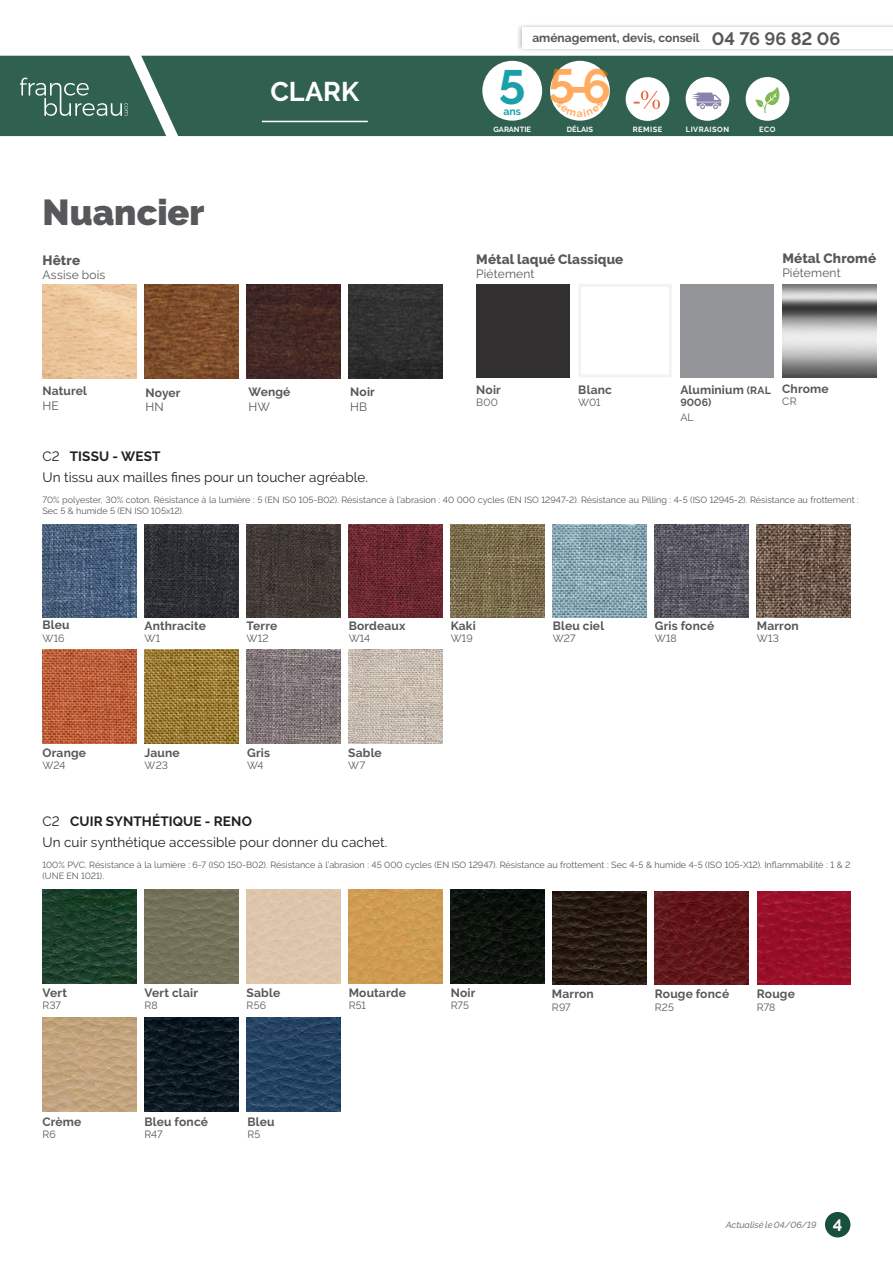
<style>
.page{position:relative;width:893px;height:1263px;background:#fff}
.page>*{position:absolute;margin:0;border:0;box-sizing:border-box;transform-origin:0 0}
.t1{font:700 48px "Raleway";color:#ff7a00}
.t2{font:700 48px "Raleway";color:#1aa0a9}
.t3{font:900 36px "Raleway";color:#57585a}
.t4{font:700 27px "Raleway";letter-spacing:-.005em;color:#fff}
.t5{font:700 18px "Raleway";color:#57585a}
.t6{font:700 18px "Caviar Dreams";color:#ec643f}
.t7{font:13.5px/20.7px "Raleway";letter-spacing:.01em;color:#231f20}
.t8{font:800 13.5px "Raleway";letter-spacing:.01em;color:#57585a}
.t9{font:700 12px "Raleway";letter-spacing:.015em;color:#57585a}
.t10{font:12px "Raleway";letter-spacing:.015em;color:#57585a}
.t11{font:10.5px "Raleway";letter-spacing:.015em;color:#57585a}
.t12{font:700 10.5px "Raleway";color:#57585a}
.t13{font:700 10.5px "Raleway";color:#1aa0a9}
.t14{font:9px/10.8px "Raleway";color:#57585a}
.t15{font:italic 500 9px "Raleway";color:#787878}
.t16{font:700 7.5px "Raleway";letter-spacing:.055em;color:#fff}
.s1{font-size:10.5px}
.s2{font-weight:700}
.s3{font-weight:700;font-style:normal;font-size:16.5px;color:#fff}
</style>
<div class="page">
<img style="left:43px;top:284px;width:93px;height:94px">
<img style="left:43px;top:524px;width:93px;height:94px">
<img style="left:145px;top:285px;width:93px;height:93px">
<img style="left:145px;top:524px;width:93px;height:94px">
<img style="left:451px;top:524px;width:93px;height:94px">
<img style="left:553px;top:524px;width:93px;height:94px">
<img style="left:655px;top:524px;width:93px;height:94px">
<img style="left:757px;top:524px;width:93px;height:94px">
<img style="left:247px;top:284px;width:93px;height:94px">
<img style="left:247px;top:524px;width:93px;height:94px">
<img style="left:247px;top:650px;width:93px;height:93px">
<img style="left:42px;top:650px;width:94px;height:93px">
<img style="left:145px;top:650px;width:93px;height:93px">
<img style="left:349px;top:284px;width:93px;height:94px">
<img style="left:349px;top:524px;width:93px;height:94px">
<img style="left:349px;top:650px;width:93px;height:93px">
<div style="left:476px;top:284px;width:94px;height:93px;background:#312f30"></div>
<img style="left:782px;top:284px;width:94px;height:94px">
<div style="left:578px;top:284px;width:94px;height:93px;border:3px solid #f2f3f4"></div>
<div style="left:680px;top:284px;width:94px;height:93px;background:#939598"></div>
<img style="left:655px;top:891px;width:93px;height:94px">
<img style="left:349px;top:890px;width:93px;height:93px">
<img style="left:43px;top:890px;width:93px;height:93px">
<img style="left:451px;top:890px;width:93px;height:93px">
<img style="left:145px;top:1018px;width:93px;height:93px">
<img style="left:43px;top:1018px;width:93px;height:93px">
<img style="left:757px;top:891px;width:94px;height:93px">
<img style="left:145px;top:890px;width:93px;height:93px">
<img style="left:553px;top:891px;width:93px;height:93px">
<img style="left:247px;top:1017px;width:93px;height:94px">
<div style="left:0;top:56px;width:893px;height:80px;background:#306150"></div>
<hr style="left:262px;top:121px;width:106px;height:1px;background:#fff">
<div style="left:517px;top:23px;width:376px;height:30px;background:#231f20;opacity:.35"></div>
<div style="left:522px;top:27px;width:371px;height:21px;background:#fff"></div>
<div style="left:825px;top:1212px;width:25px;height:25px;background:#19503d;border-radius:50%"></div>
<div style="left:482px;top:61px;width:60px;height:60px;background:#fff;border-radius:50%"></div>
<div style="left:686px;top:77px;width:43px;height:44px;background:#fff;border-radius:50%"></div>
<svg style="left:692px;top:93px;width:29px;height:16px"></svg>
<div style="left:746px;top:77px;width:43px;height:44px;background:#fff;border-radius:50%"></div>
<svg style="left:755px;top:87px;width:25px;height:26px"></svg>
<div style="left:550px;top:61px;width:60px;height:60px;background:#fff;border-radius:50%"></div>
<div style="left:626px;top:77px;width:43px;height:44px;background:#fff;border-radius:50%"></div>
<svg style="left:641px;top:91px;width:19px;height:18px"></svg>
<svg style="left:20px;top:78px;width:108px;height:38px;background:#4e7869"></svg>
<svg style="left:556px;top:108px;width:48px;height:9px"></svg>
<h3 class="t9" style="left:532px;top:31px;width:169px">aménagement, devis, conseil</h3>
<h3 class="t5" style="left:712px;top:28px;width:130px">04 76 96 82 06</h3>
<h3 class="t4" style="left:270px;top:76px;width:90px">Clark</h3>
<h1 class="t2" style="left:499px;top:59px;width:29px">5</h1>
<p class="t13" style="left:503px;top:105px;width:19px">ans</p>
<h1 class="t1" style="left:549px;top:59px;width:64px">5-6</h1>
<h3 class="t6" style="left:633px;top:90px;width:10px">-</h3>
<p class="t16" style="left:493px;top:125px;width:12px">GARA</p>
<p class="t16" style="left:514px;top:125px;width:19px">NTIE</p>
<p class="t16" style="left:567px;top:125px;width:28px">DÉLAIS</p>
<p class="t16" style="left:633px;top:125px;width:31px">REMISE</p>
<p class="t16" style="left:686px;top:125px;width:45px">LIVRAISON</p>
<p class="t16" style="left:759px;top:125px;width:18px">ECO</p>
<h2 class="t3" style="left:43px;top:192px;width:164px">Nuancier</h2>
<h3 class="t8" style="left:43px;top:252px;width:39px">Hêtre</h3>
<h3 class="t10" style="left:43px;top:268px;width:64px">Assise bois</h3>
<h3 class="t8" style="left:476px;top:251px;width:149px">Métal laqué Classique</h3>
<h3 class="t10" style="left:476px;top:267px;width:60px">Piétement</h3>
<h3 class="t8" style="left:782px;top:251px;width:95px">Métal Chromé</h3>
<h3 class="t10" style="left:782px;top:266px;width:60px">Piétement</h3>
<h3 class="t9" style="left:43px;top:384px;width:46px">Naturel</h3>
<h3 class="t10" style="left:43px;top:398px;width:18px">HE</h3>
<h3 class="t9" style="left:145px;top:386px;width:37px">Noyer</h3>
<h3 class="t10" style="left:145px;top:400px;width:20px">HN</h3>
<h3 class="t9" style="left:248px;top:385px;width:44px">Wengé</h3>
<h3 class="t10" style="left:248px;top:399px;width:23px">HW</h3>
<h3 class="t9" style="left:350px;top:385px;width:26px">Noir</h3>
<h3 class="t10" style="left:350px;top:399px;width:19px">HB</h3>
<h3 class="t9" style="left:476px;top:382px;width:26px">Noir</h3>
<p class="t11" style="left:476px;top:396px;width:23px">B00</p>
<h3 class="t9" style="left:578px;top:382px;width:35px">Blanc</h3>
<p class="t11" style="left:578px;top:396px;width:24px">W01</p>
<h3 class="t9" style="left:680px;top:382px;width:78px">Aluminium <span class="s1">(RAL</span></h3>
<p class="t12" style="left:680px;top:396px;width:32px">9006)</p>
<p class="t11" style="left:680px;top:411px;width:15px">AL</p>
<h3 class="t9" style="left:782px;top:382px;width:48px">Chrome</h3>
<p class="t11" style="left:782px;top:396px;width:16px">CR</p>
<h3 class="t7" style="left:43px;top:446px;width:327px">C2 <span class="s2">TISSU - WEST<br></span>Un tissu aux mailles fines pour un toucher agréable.</h3>
<p class="t14" style="left:43px;top:495px;width:818px">70% polyester, 30% coton. Résistance à la lumière : 5 (EN IS0 105-B02). Résistance à l’abrasion : 40 000 cycles (EN ISO 12947-2). Résistance au Pilling : 4-5 (ISO 12945-2). Résistance au frottement :<br>Sec 5 &amp; humide 5 (EN ISO 105x12).</p>
<h3 class="t9" style="left:43px;top:618px;width:29px">Bleu</h3>
<p class="t11" style="left:43px;top:632px;width:23px">W16</p>
<h3 class="t9" style="left:43px;top:746px;width:45px">Orange</h3>
<p class="t11" style="left:43px;top:759px;width:24px">W24</p>
<h3 class="t9" style="left:145px;top:619px;width:63px">Anthracite</h3>
<p class="t11" style="left:145px;top:632px;width:17px">W1</p>
<h3 class="t9" style="left:247px;top:619px;width:32px">Terre</h3>
<p class="t11" style="left:247px;top:632px;width:24px">W12</p>
<h3 class="t9" style="left:145px;top:746px;width:37px">Jaune</h3>
<p class="t11" style="left:145px;top:759px;width:25px">W23</p>
<h3 class="t9" style="left:247px;top:746px;width:24px">Gris</h3>
<p class="t11" style="left:247px;top:759px;width:18px">W4</p>
<h3 class="t9" style="left:349px;top:619px;width:58px">Bordeaux</h3>
<p class="t11" style="left:349px;top:632px;width:23px">W14</p>
<h3 class="t9" style="left:348px;top:746px;width:35px">Sable</h3>
<p class="t11" style="left:348px;top:759px;width:18px">W7</p>
<h3 class="t9" style="left:451px;top:619px;width:27px">Kaki</h3>
<p class="t11" style="left:451px;top:632px;width:23px">W19</p>
<h3 class="t9" style="left:553px;top:619px;width:53px">Bleu ciel</h3>
<p class="t11" style="left:553px;top:632px;width:24px">W27</p>
<h3 class="t9" style="left:655px;top:619px;width:61px">Gris foncé</h3>
<p class="t11" style="left:655px;top:632px;width:23px">W18</p>
<h3 class="t9" style="left:757px;top:619px;width:43px">Marron</h3>
<p class="t11" style="left:757px;top:632px;width:23px">W13</p>
<h3 class="t7" style="left:43px;top:810px;width:346px;line-height:21.3px">C2 <span class="s2">CUIR SYNTHÉTIQUE - RENO<br></span>Un cuir synthétique accessible pour donner du cachet.</h3>
<p class="t14" style="left:43px;top:860px;width:809px">100% PVC. Résistance à la lumière : 6-7 (IS0 150-B02). Résistance à l’abrasion : 45 000 cycles (EN ISO 12947). Résistance au frottement : Sec 4-5 &amp; humide 4-5 (ISO 105-X12). Inflammabilité : 1 &amp; 2 (UNE EN 1021).</p>
<h3 class="t9" style="left:43px;top:985px;width:26px">Vert</h3>
<p class="t11" style="left:43px;top:999px;width:20px">R37</p>
<h3 class="t9" style="left:43px;top:1115px;width:40px">Crème</h3>
<p class="t11" style="left:43px;top:1128px;width:15px">R6</p>
<h3 class="t9" style="left:145px;top:985px;width:55px">Vert clair</h3>
<p class="t11" style="left:145px;top:999px;width:15px">R8</p>
<h3 class="t9" style="left:247px;top:985px;width:35px">Sable</h3>
<p class="t11" style="left:247px;top:999px;width:21px">R56</p>
<h3 class="t9" style="left:145px;top:1115px;width:65px">Bleu foncé</h3>
<p class="t11" style="left:145px;top:1128px;width:20px">R47</p>
<h3 class="t9" style="left:248px;top:1115px;width:29px">Bleu</h3>
<p class="t11" style="left:248px;top:1128px;width:14px">R5</p>
<h3 class="t9" style="left:349px;top:985px;width:59px">Moutarde</h3>
<p class="t11" style="left:349px;top:999px;width:19px">R51</p>
<h3 class="t9" style="left:451px;top:985px;width:26px">Noir</h3>
<p class="t11" style="left:451px;top:999px;width:20px">R75</p>
<h3 class="t9" style="left:552px;top:987px;width:43px">Marron</h3>
<p class="t11" style="left:552px;top:1001px;width:20px">R97</p>
<h3 class="t9" style="left:655px;top:987px;width:76px">Rouge foncé</h3>
<p class="t11" style="left:655px;top:1001px;width:21px">R25</p>
<h3 class="t9" style="left:757px;top:987px;width:39px">Rouge</h3>
<p class="t11" style="left:757px;top:1001px;width:20px">R78</p>
<p class="t15" style="left:726px;top:1219px;width:118px">Actualisé le 04/06/19 <span class="s3">4</span></p>
</div>
